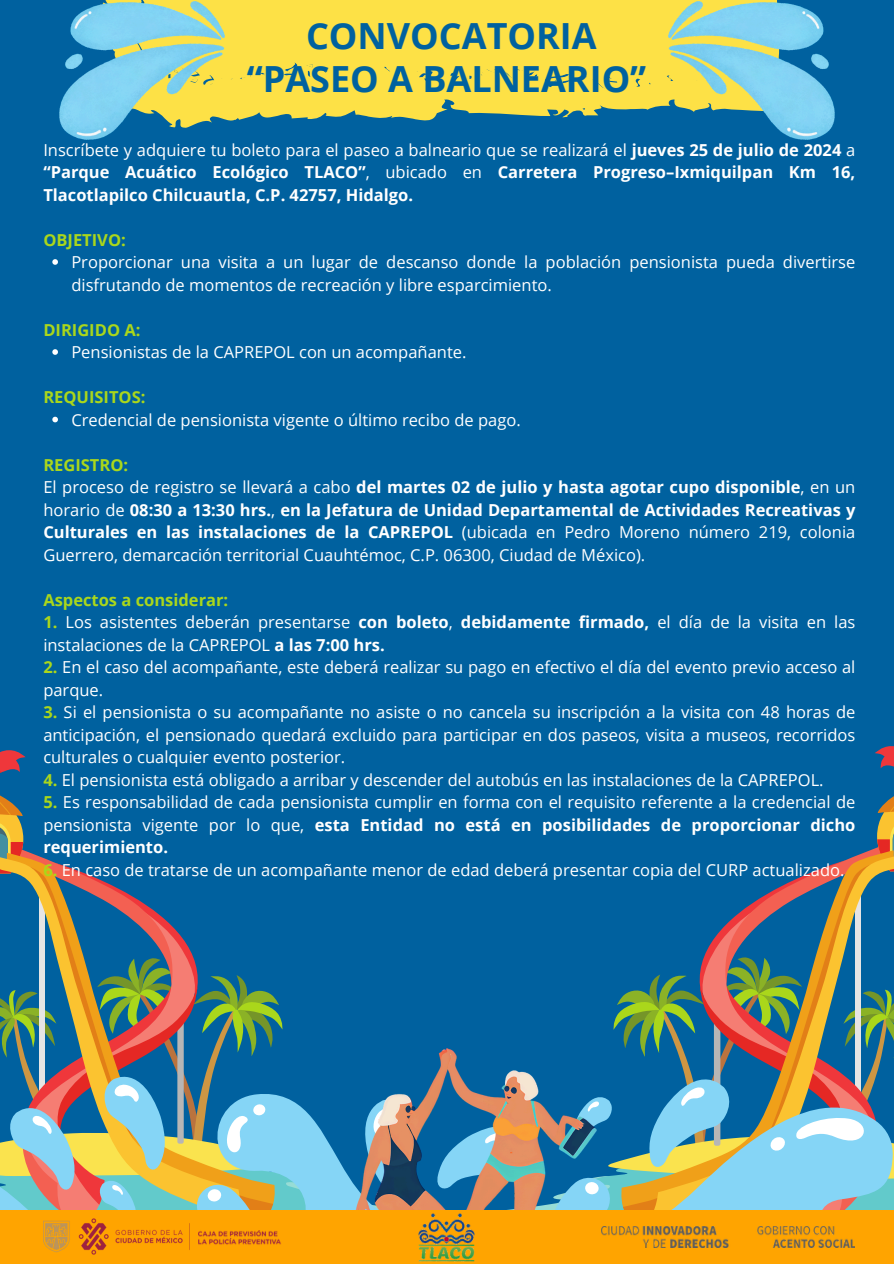
<style>
.page{position:relative;width:894px;height:1264px;background:#fff}
.page>*{position:absolute;margin:0;border:0;box-sizing:border-box;transform-origin:0 0}
.t1{font:700 36px/42.8px "Open Sans";color:#00619f;text-align:center}
.t2{font:16.5px/22.5px "Open Sans";color:#fff}
.t3{font:700 16.5px/22.5px "Open Sans";color:#fff;text-align:justify}
.t4{font:700 16.5px "Open Sans";color:#aad71b}
.s1{font-weight:400}
.s2{font-weight:700;color:#aad71b}
.s3{font-weight:700}
</style>
<div class="page">
<div style="left:0;top:0;width:893px;height:1263px;background:#00619f"></div>
<svg style="left:874px;top:746px;width:19px;height:23px"></svg>
<svg style="left:0;top:750px;width:26px;height:23px"></svg>
<svg style="left:0;top:795px;width:893px;height:414px"></svg>
<svg style="left:105px;top:0;width:672px;height:121px;background:#edd84b"></svg>
<svg style="left:356px;top:67px;width:6px;height:6px"></svg>
<svg style="left:243px;top:72px;width:8px;height:6px"></svg>
<svg style="left:304px;top:64px;width:9px;height:3px"></svg>
<img style="left:668px;top:1px;width:165px;height:139px">
<img style="left:59px;top:1px;width:166px;height:139px">
<svg style="left:52px;top:259px;width:6px;height:6px"></svg>
<svg style="left:52px;top:349px;width:6px;height:6px"></svg>
<svg style="left:52px;top:417px;width:6px;height:5px"></svg>
<img style="left:355px;top:1048px;width:241px;height:161px">
<div style="left:0;top:1209px;width:893px;height:54px;background:#ffa400"></div>
<img style="left:601px;top:1226px;width:252px;height:20px">
<img style="left:418px;top:1213px;width:57px;height:48px">
<img style="left:43px;top:1218px;width:147px;height:36px">
<img style="left:199px;top:1230px;width:82px;height:15px">
<h1 class="t1" style="left:247px;top:14px;width:401px">CONVOCATORIA “PASEO A BALNEARIO”</h1>
<p class="t3" style="left:43px;top:138px;width:813px"><span class="s1">Inscríbete y adquiere tu boleto para el paseo a balneario que se realizará el</span> jueves 25 de julio de 2024 <span class="s1">a </span>“Parque Acuático Ecológico TLACO”<span class="s1">, ubicado en</span> Carretera Progreso–Ixmiquilpan Km 16, Tlacotlapilco Chilcuautla, C.P. 42757, Hidalgo.</p>
<p class="t4" style="left:43px;top:228px;width:84px">OBJETIVO:</p>
<h2 class="t2" style="left:71px;top:250px;width:785px">Proporcionar una visita a un lugar de descanso donde la población pensionista pueda divertirse disfrutando de momentos de recreación y libre esparcimiento.</h2>
<p class="t4" style="left:43px;top:318px;width:99px">DIRIGIDO A:</p>
<h2 class="t2" style="left:71px;top:340px;width:396px">Pensionistas de la CAPREPOL con un acompañante.</h2>
<p class="t4" style="left:43px;top:385px;width:104px">REQUISITOS:</p>
<h2 class="t2" style="left:71px;top:408px;width:450px">Credencial de pensionista vigente o último recibo de pago.</h2>
<p class="t4" style="left:43px;top:453px;width:86px">REGISTRO:</p>
<p class="t3" style="left:43px;top:475px;width:813px"><span class="s1">El proceso de registro se llevará a cabo</span> del martes 02 de julio y hasta agotar cupo disponible<span class="s1">, en un horario de</span> 08:30 a 13:30 hrs.<span class="s1">,</span> en la Jefatura de Unidad Departamental de Actividades Recreativas y Culturales en las instalaciones de la CAPREPOL <span class="s1">(ubicada en Pedro Moreno número 219, colonia Guerrero, demarcación territorial Cuauhtémoc, C.P. 06300, Ciudad de México).</span></p>
<p class="t4" style="left:43px;top:588px;width:186px">Aspectos a considerar:</p>
<p class="t2" style="left:43px;top:610px;width:813px"><span class="s2">1.</span> Los asistentes deberán presentarse <span class="s3">con boleto</span>, <span class="s3">debidamente firmado,</span> el día de la visita en las instalaciones de la CAPREPOL <span class="s3">a las 7:00 hrs.</span></p>
<p class="t2" style="left:43px;top:655px;width:813px"><span class="s2">2.</span> En el caso del acompañante, este deberá realizar su pago en efectivo el día del evento previo acceso al parque.</p>
<p class="t2" style="left:43px;top:700px;width:813px;text-align:justify"><span class="s2">3.</span> Si el pensionista o su acompañante no asiste o no cancela su inscripción a la visita con 48 horas de anticipación, el pensionado quedará excluido para participar en dos paseos, visita a museos, recorridos culturales o cualquier evento posterior.</p>
<p class="t2" style="left:43px;top:768px;width:781px"><span class="s2">4.</span> El pensionista está obligado a arribar y descender del autobús en las instalaciones de la CAPREPOL.</p>
<p class="t2" style="left:43px;top:790px;width:813px;text-align:justify"><span class="s2">5.</span> Es responsabilidad de cada pensionista cumplir en forma con el requisito referente a la credencial de pensionista vigente por lo que, <span class="s3">esta Entidad no está en posibilidades de proporcionar dicho requerimiento.</span></p>
<p class="t2" style="left:43px;top:858px;width:802px"><span class="s2">6.</span> En caso de tratarse de un acompañante menor de edad deberá presentar copia del CURP actualizado.</p>
</div>
